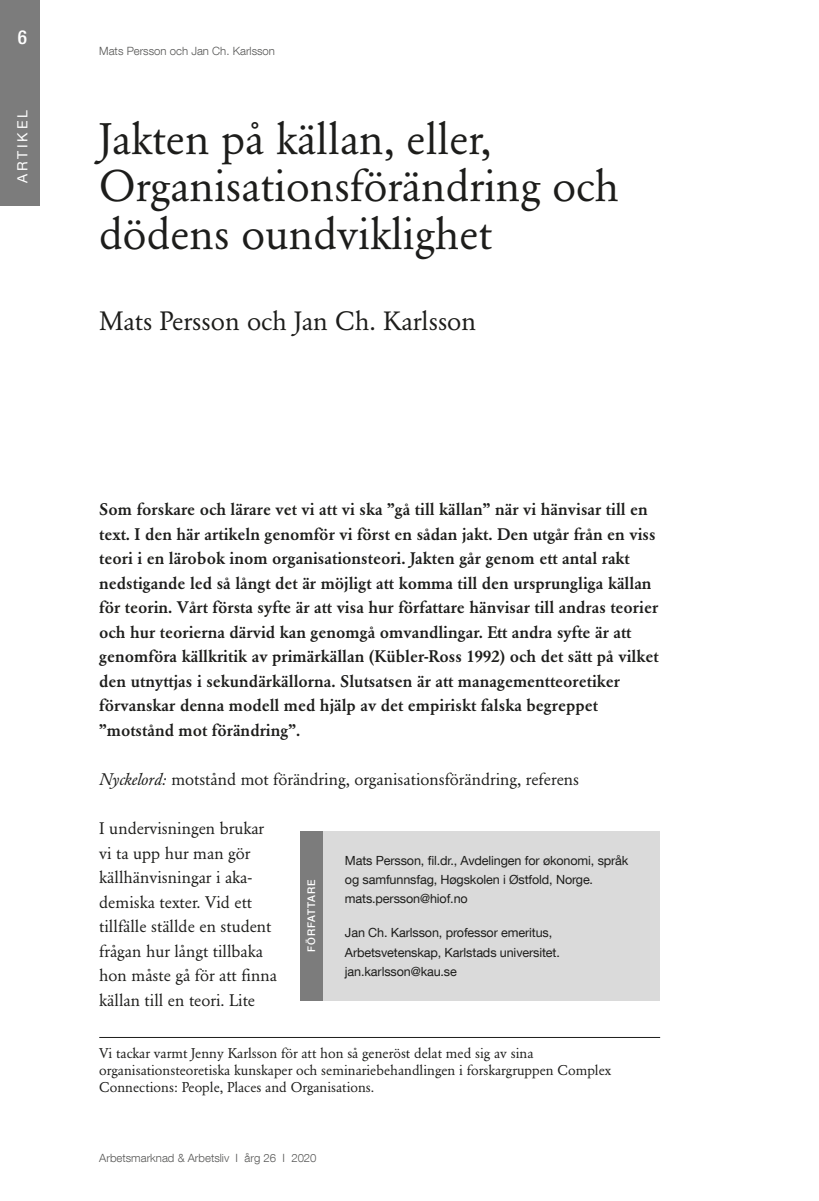
<style>
.page{position:relative;width:819px;height:1201px;background:#fff}
.page>*{position:absolute;margin:0;border:0;box-sizing:border-box;transform-origin:0 0}
.Huvudrubrik{font:43.75px/47.2px "Garamond BE";color:#1d1d1b}
.Författare{font:26.25px "Garamond BE";color:#1d1d1b}
.t1{font:500 condensed 19.25px "Helvetica Neue LT Com";color:#fff}
.Ingress{font:500 16.62px/24.5px "Garamond BE";color:#1d1d1b}
.Brödtext_-_Utan_indr{font:16.62px/24.5px "Garamond BE";color:#1d1d1b}
.Fotnot{font:14px/16.8px "Garamond BE";color:#1d1d1b}
.t2{font:14px "Helvetica Neue LT Com";letter-spacing:.2em;color:#fff}
.Faktaruta_-_Text{font:12.6px/19.2px "Helvetica Neue LT Com";letter-spacing:-.01em;color:#1d1d1b}
.t3{font:300 11.38px "Helvetica Neue LT Com";color:#575756}
.Faktaruta_-_Sidorubr{font:500 10.5px "Helvetica Neue LT Com";letter-spacing:.1em;color:#fff}
.s1{font-style:italic}
</style>
<div class="page">
<div style="left:0;top:0;width:40px;height:205px;background:#7c7c7c"></div>
<div style="left:300px;top:830px;width:360px;height:170px;background:#dadada"></div>
<div style="left:300px;top:830px;width:22px;height:170px;background:#7c7c7c"></div>
<hr style="left:99px;top:1037px;width:561px;height:1px;background:#1d1d1b">
<p class="t1" style="left:18px;top:25px;width:11px">6</p>
<p class="t2" style="left:14px;top:183px;width:74px;rotate:-90deg">ARTIKEL</p>
<p class="t3" style="left:99px;top:44px;width:177px">Mats Persson och Jan Ch. Karlsson</p>
<p class="Huvudrubrik" style="left:99px;top:116px;width:521px">Jakten på källan, eller,<br>Organisationsförändring och dödens oundviklighet</p>
<p class="Författare" style="left:99px;top:305px;width:378px">Mats Persson och Jan Ch. Karlsson</p>
<p class="Ingress" style="left:99px;top:497px;width:561px">Som forskare och lärare vet vi att vi ska ”gå till källan” när vi hänvisar till en text. I den här artikeln genomför vi först en sådan jakt. Den utgår från en viss teori i en lärobok inom organisationsteori. Jakten går genom ett antal rakt nedstigande led så långt det är möjligt att komma till den ursprungliga källan för teorin. Vårt första syfte är att visa hur författare hänvisar till andras teorier och hur teorierna därvid kan genomgå omvandlingar. Ett andra syfte är att genomföra källkritik av primärkällan (Kübler-Ross 1992) och det sätt på vilket den utnyttjas i sekundärkällorna. Slutsatsen är att managementteoretiker förvanskar denna modell med hjälp av det empiriskt falska begreppet ”motstånd mot förändring”.</p>
<p class="Brödtext_-_Utan_indr" style="left:99px;top:767px;width:481px"><span class="s1">Nyckelord:</span> motstånd mot förändring, organisationsförändring, referens</p>
<p class="Brödtext_-_Utan_indr" style="left:99px;top:816px;width:179px">I undervisningen brukar vi ta upp hur man gör källhänvisningar i aka&shy;demiska texter. Vid ett tillfälle ställde en student frågan hur långt tillbaka hon måste gå för att finna källan till en teori. Lite</p>
<p class="Faktaruta_-_Text" style="left:345px;top:850px;width:285px">Mats Persson, fil.dr., Avdelingen for økonomi, språk og samfunnsfag, Høgskolen i Østfold, Norge. mats.persson@hiof.no</p>
<p class="Faktaruta_-_Text" style="left:345px;top:922px;width:216px">Jan Ch. Karlsson, professor emeritus,<br>Arbetsvetenskap, Karlstads universitet. jan.karlsson@kau.se</p>
<p class="Faktaruta_-_Sidorubr" style="left:305px;top:952px;width:74px;rotate:-90deg">FÖRFATTARE</p>
<p class="Fotnot" style="left:99px;top:1045px;width:513px">Vi tackar varmt Jenny Karlsson för att hon så generöst delat med sig av sina organisationsteoretiska kunskaper och seminariebehandlingen i forskargruppen Complex<br>Connections: People, Places and Organisations.</p>
<p class="t3" style="left:99px;top:1151px;width:219px">Arbetsmarknad &amp; Arbetsliv I årg 26 I 2020</p>
</div>
